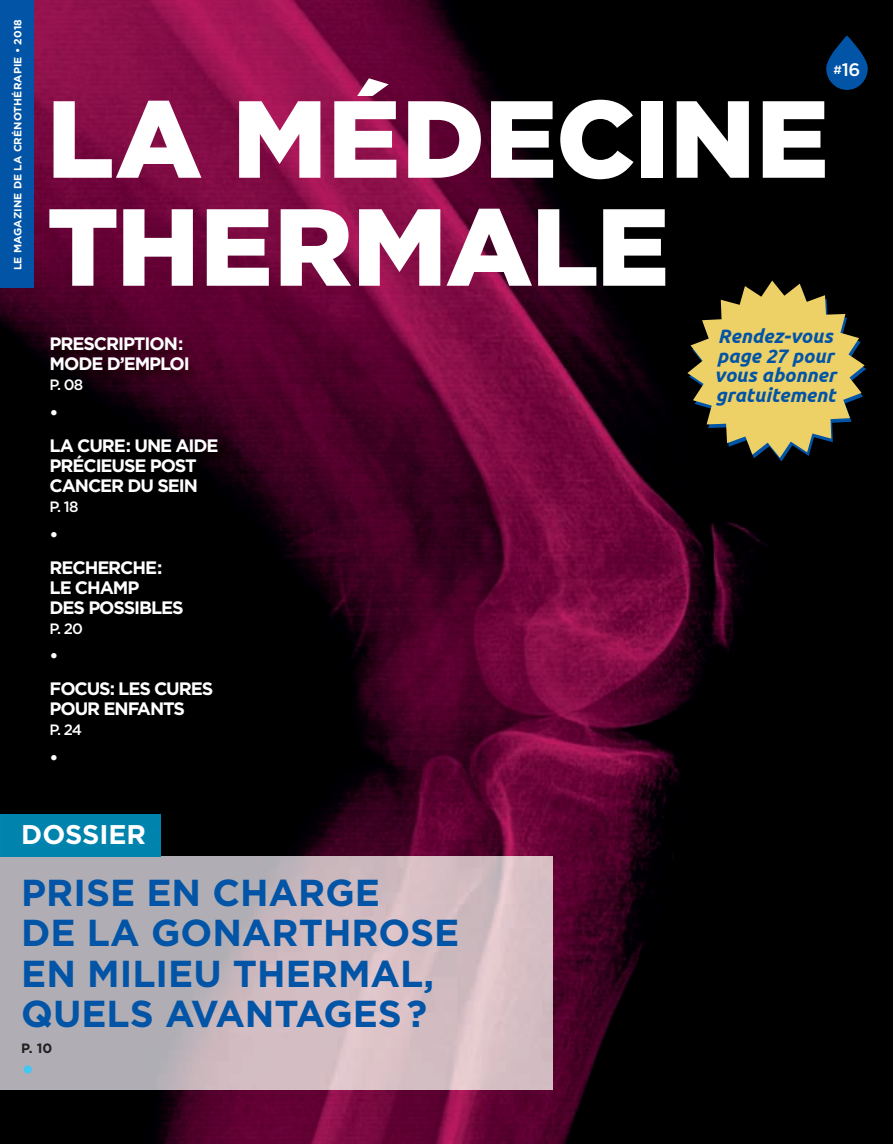
<style>
.page{position:relative;width:893px;height:1144px;background:#fff}
.page>*{position:absolute;margin:0;border:0;box-sizing:border-box;transform-origin:0 0}
.t1{font:900 109.35px/108px "Gotham";color:#fff}
.t2{font:700 37.5px/40.5px "Gotham";color:#0154a6}
.t3{font:700 27.15px "Gotham";color:#40c7f4}
.t4{font:700 27px "Gotham";color:#fff}
.t5{font:italic 700 19.5px/19.5px "Ubuntu";color:#0154a6}
.t6{font:700 18px/20.1px "Gotham";letter-spacing:-.06em;color:#fff}
.t7{font:500 18px "Gotham";color:#fff}
.t8{font:500 15px "Gotham";letter-spacing:-.06em;color:#fff}
.t9{font:700 13.5px "Gotham";color:#231f20}
.t10{font:700 10.5px "Gotham";letter-spacing:.01em;color:#fff}
.s1{font-size:12px}
</style>
<div class="page">
<img style="left:0;top:0;width:893px;height:1144px">
<div style="left:0;top:0;width:33px;height:287px;background:#0154a6"></div>
<svg style="left:826px;top:35px;width:42px;height:55px"></svg>
<img style="left:49px;top:335px;width:183px;height:439px">
<img style="left:0;top:857px;width:553px;height:233px">
<div style="left:0;top:814px;width:160px;height:43px;background:#0083ad"></div>
<svg style="left:687px;top:280px;width:179px;height:181px"></svg>
<p class="t10" style="left:12px;top:270px;width:253px;rotate:-90deg">LE MAGAZINE DE LA CRÉNOTHÉRAPIE • 2018</p>
<h1 class="t1" style="left:47px;top:84px;width:784px">LA MÉDECINE<br>THERMALE</h1>
<p class="t7" style="left:833px;top:58px;width:28px"><span class="s1">#</span>16</p>
<p class="t6" style="left:50px;top:333px;width:142px">PRESCRIPTION :<br>MODE D’EMPLOI</p>
<p class="t8" style="left:50px;top:375px;width:35px">P. 08</p>
<p class="t6" style="left:50px;top:396px;width:171px;line-height:32.8px">•<br>LA CURE : UNE AIDE</p>
<p class="t6" style="left:50px;top:455px;width:150px">PRÉCIEUSE POST<br>CANCER DU SEIN</p>
<p class="t8" style="left:50px;top:497px;width:30px">P. 18</p>
<p class="t6" style="left:50px;top:517px;width:114px;line-height:32.8px">•<br>RECHERCHE :</p>
<p class="t6" style="left:50px;top:577px;width:135px">LE CHAMP<br>DES POSSIBLES</p>
<p class="t8" style="left:50px;top:619px;width:35px">P. 20</p>
<p class="t6" style="left:50px;top:639px;width:165px;line-height:32.8px">•<br>FOCUS: LES CURES</p>
<p class="t6" style="left:50px;top:698px;width:137px">POUR ENFANTS</p>
<p class="t8" style="left:50px;top:720px;width:34px">P. 24</p>
<p class="t6" style="left:50px;top:747px;width:10px">•</p>
<p class="t5" style="left:715px;top:326px;width:123px">Rendez-vous page 27 pour vous abonner gratuitement</p>
<h3 class="t4" style="left:21px;top:818px;width:126px">DOSSIER</h3>
<h2 class="t2" style="left:21px;top:871px;width:440px">PRISE EN CHARGE<br>DE LA GONARTHROSE<br>EN MILIEU THERMAL,<br>QUELS AVANTAGES ?</h2>
<p class="t9" style="left:21px;top:1040px;width:33px">P. 10</p>
<h3 class="t3" style="left:21px;top:1054px;width:15px">•</h3>
</div>
